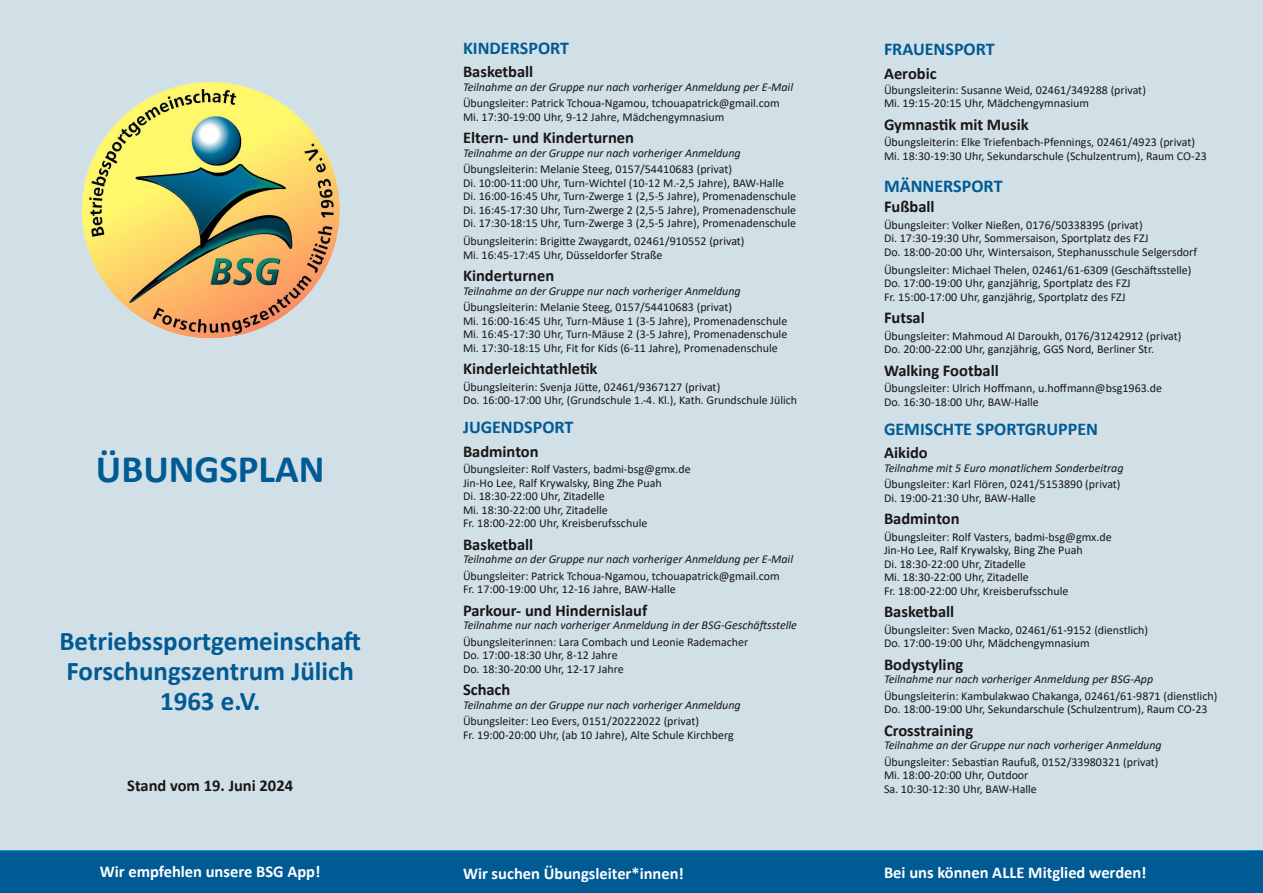
<style>
.page{position:relative;width:1263px;height:893px;background:#fff}
.page>*{position:absolute;margin:0;border:0;box-sizing:border-box;transform-origin:0 0}
.t1{font:700 39px "Calibri";color:#005a94}
.t2{font:700 27px/30px "Calibri";color:#005a94;text-align:center}
.t3{font:700 18px "Calibri";color:#005a94}
.t4{font:700 16.5px "Calibri";color:#181715}
.t5{font:700 16.5px "Calibri";color:#fff}
.t6{font:12px/13.5px "Calibri";color:#181715}
.t7{font:italic 12px "Calibri";color:#181715}
</style>
<div class="page">
<div style="left:0;top:0;width:1263px;height:851px;background:#d1dfe7"></div>
<div style="left:0;top:851px;width:1263px;height:42px;background:#005a94"></div>
<img style="left:75px;top:75px;width:269px;height:269px">
<h1 class="t1" style="left:96px;top:452px;width:230px">ÜBUNGSPLAN</h1>
<h2 class="t2" style="left:59px;top:629px;width:303px">Betriebssportgemeinschaft<br>Forschungszentrum Jülich<br>1963 e.V.</h2>
<h3 class="t4" style="left:127px;top:779px;width:167px">Stand vom 19. Juni 2024</h3>
<h3 class="t3" style="left:463px;top:40px;width:108px">KINDERSPORT</h3>
<h3 class="t4" style="left:463px;top:65px;width:72px">Basketball</h3>
<p class="t6" style="left:463px;top:97px;width:318px">Übungsleiter: Patrick Tchoua‐Ngamou, tchouapatrick@gmail.com<br>Mi. 17:30‐19:00 Uhr, 9‐12 Jahre, Mädchengymnasium</p>
<p class="t7" style="left:463px;top:82px;width:332px">Teilnahme an der Gruppe nur nach vorheriger Anmeldung per E‐Mail</p>
<h3 class="t4" style="left:463px;top:131px;width:172px">Eltern‐ und Kinderturnen</h3>
<p class="t7" style="left:463px;top:148px;width:279px">Teilnahme an der Gruppe nur nach vorheriger Anmeldung</p>
<p class="t6" style="left:463px;top:163px;width:335px">Übungsleiterin: Melanie Steeg, 0157/54410683 (privat)<br>Di. 10:00‐11:00 Uhr, Turn‐Wichtel (10‐12 M.‐2,5 Jahre), BAW‐Halle Di. 16:00‐16:45 Uhr, Turn‐Zwerge 1 (2,5‐5 Jahre), Promenadenschule Di. 16:45‐17:30 Uhr, Turn‐Zwerge 2 (2,5‐5 Jahre), Promenadenschule Di. 17:30‐18:15 Uhr, Turn‐Zwerge 3 (2,5‐5 Jahre), Promenadenschule</p>
<p class="t6" style="left:463px;top:235px;width:283px">Übungsleiterin: Brigitte Zwaygardt, 02461/910552 (privat)<br>Mi. 16:45‐17:45 Uhr, Düsseldorfer Straße</p>
<h3 class="t4" style="left:463px;top:269px;width:93px">Kinderturnen</h3>
<p class="t6" style="left:463px;top:301px;width:326px">Übungsleiterin: Melanie Steeg, 0157/54410683 (privat)<br>Mi. 16:00‐16:45 Uhr, Turn‐Mäuse 1 (3‐5 Jahre), Promenadenschule Mi. 16:45‐17:30 Uhr, Turn‐Mäuse 2 (3‐5 Jahre), Promenadenschule Mi. 17:30‐18:15 Uhr, Fit for Kids (6‐11 Jahre), Promenadenschule</p>
<p class="t7" style="left:463px;top:286px;width:279px">Teilnahme an der Gruppe nur nach vorheriger Anmeldung</p>
<h3 class="t4" style="left:463px;top:362px;width:136px">Kinderleichtathletik</h3>
<p class="t6" style="left:463px;top:381px;width:335px">Übungsleiterin: Svenja Jütte, 02461/9367127 (privat)<br>Do. 16:00‐17:00 Uhr, (Grundschule 1.‐4. Kl.), Kath. Grundschule Jülich</p>
<h3 class="t3" style="left:463px;top:420px;width:112px">JUGENDSPORT</h3>
<h3 class="t4" style="left:463px;top:444px;width:77px">Badminton</h3>
<p class="t6" style="left:463px;top:463px;width:229px">Übungsleiter: Rolf Vasters, badmi‐bsg@gmx.de Jin‐Ho Lee, Ralf Krywalsky, Bing Zhe Puah<br>Di. 18:30‐22:00 Uhr, Zitadelle<br>Mi. 18:30‐22:00 Uhr, Zitadelle<br>Fr. 18:00‐22:00 Uhr, Kreisberufsschule</p>
<h3 class="t4" style="left:463px;top:537px;width:72px">Basketball</h3>
<p class="t6" style="left:463px;top:570px;width:318px">Übungsleiter: Patrick Tchoua‐Ngamou, tchouapatrick@gmail.com<br>Fr. 17:00‐19:00 Uhr, 12‐16 Jahre, BAW‐Halle</p>
<p class="t7" style="left:463px;top:554px;width:332px">Teilnahme an der Gruppe nur nach vorheriger Anmeldung per E‐Mail</p>
<h3 class="t4" style="left:463px;top:603px;width:186px">Parkour‐ und Hindernislauf</h3>
<p class="t7" style="left:463px;top:620px;width:335px">Teilnahme nur nach vorheriger Anmeldung in der BSG‐Geschäftsstelle</p>
<p class="t6" style="left:463px;top:636px;width:287px">Übungsleiterinnen: Lara Combach und Leonie Rademacher<br>Do. 17:00‐18:30 Uhr, 8‐12 Jahre<br>Do. 18:30‐20:00 Uhr, 12‐17 Jahre</p>
<h3 class="t4" style="left:463px;top:683px;width:49px">Schach</h3>
<p class="t7" style="left:463px;top:700px;width:279px">Teilnahme an der Gruppe nur nach vorheriger Anmeldung</p>
<p class="t6" style="left:463px;top:715px;width:272px">Übungsleiter: Leo Evers, 0151/20222022 (privat)<br>Fr. 19:00‐20:00 Uhr, (ab 10 Jahre), Alte Schule Kirchberg</p>
<h3 class="t3" style="left:884px;top:42px;width:112px">FRAUENSPORT</h3>
<h3 class="t4" style="left:884px;top:66px;width:54px">Aerobic</h3>
<p class="t6" style="left:884px;top:84px;width:263px">Übungsleiterin: Susanne Weid, 02461/349288 (privat)<br>Mi. 19:15‐20:15 Uhr, Mädchengymnasium</p>
<h3 class="t4" style="left:884px;top:117px;width:146px">Gymnastik mit Musik</h3>
<p class="t6" style="left:884px;top:136px;width:324px">Übungsleiterin: Elke Triefenbach‐Pfennings, 02461/4923 (privat)<br>Mi. 18:30‐19:30 Uhr, Sekundarschule (Schulzentrum), Raum CO‐23</p>
<h3 class="t4" style="left:884px;top:200px;width:52px">Fußball</h3>
<p class="t6" style="left:884px;top:219px;width:315px">Übungsleiter: Volker Nießen, 0176/50338395 (privat)<br>Di. 17:30‐19:30 Uhr, Sommersaison, Sportplatz des FZJ<br>Do. 18:00‐20:00 Uhr, Wintersaison, Stephanusschule Selgersdorf</p>
<h3 class="t3" style="left:884px;top:178px;width:120px">MÄNNERSPORT</h3>
<p class="t6" style="left:884px;top:264px;width:309px">Übungsleiter: Michael Thelen, 02461/61‐6309 (Geschäftsstelle)<br>Do. 17:00‐19:00 Uhr, ganzjährig, Sportplatz des FZJ<br>Fr. 15:00‐17:00 Uhr, ganzjährig, Sportplatz des FZJ</p>
<h3 class="t4" style="left:884px;top:311px;width:42px">Futsal</h3>
<p class="t6" style="left:884px;top:330px;width:299px">Übungsleiter: Mahmoud Al Daroukh, 0176/31242912 (privat)<br>Do. 20:00‐22:00 Uhr, ganzjährig, GGS Nord, Berliner Str.</p>
<h3 class="t4" style="left:884px;top:363px;width:116px">Walking Football</h3>
<p class="t6" style="left:884px;top:382px;width:280px">Übungsleiter: Ulrich Hoffmann, u.hoffmann@bsg1963.de<br>Do. 16:30‐18:00 Uhr, BAW‐Halle</p>
<h3 class="t4" style="left:884px;top:446px;width:45px">Aikido</h3>
<p class="t6" style="left:884px;top:478px;width:238px">Übungsleiter: Karl Flören, 0241/5153890 (privat)<br>Di. 19:00‐21:30 Uhr, BAW‐Halle</p>
<h3 class="t3" style="left:884px;top:421px;width:216px">GEMISCHTE SPORTGRUPPEN</h3>
<p class="t7" style="left:884px;top:463px;width:241px">Teilnahme mit 5 Euro monatlichem Sonderbeitrag</p>
<h3 class="t4" style="left:884px;top:512px;width:77px">Badminton</h3>
<p class="t6" style="left:884px;top:531px;width:229px">Übungsleiter: Rolf Vasters, badmi‐bsg@gmx.de Jin‐Ho Lee, Ralf Krywalsky, Bing Zhe Puah<br>Di. 18:30‐22:00 Uhr, Zitadelle<br>Mi. 18:30‐22:00 Uhr, Zitadelle<br>Fr. 18:00‐22:00 Uhr, Kreisberufsschule</p>
<h3 class="t4" style="left:884px;top:605px;width:72px">Basketball</h3>
<p class="t6" style="left:884px;top:624px;width:266px">Übungsleiter: Sven Macko, 02461/61‐9152 (dienstlich)<br>Do. 17:00‐19:00 Uhr, Mädchengymnasium</p>
<h3 class="t4" style="left:884px;top:657px;width:81px">Bodystyling</h3>
<p class="t7" style="left:884px;top:674px;width:271px">Teilnahme nur nach vorheriger Anmeldung per BSG‐App</p>
<p class="t6" style="left:884px;top:690px;width:335px">Übungsleiterin: Kambulakwao Chakanga, 02461/61‐9871 (dienstlich)<br>Do. 18:00‐19:00 Uhr, Sekundarschule (Schulzentrum), Raum CO‐23</p>
<h3 class="t4" style="left:884px;top:723px;width:91px">Crosstraining</h3>
<p class="t7" style="left:884px;top:740px;width:279px">Teilnahme an der Gruppe nur nach vorheriger Anmeldung</p>
<p class="t6" style="left:884px;top:756px;width:276px">Übungsleiter: Sebastian Raufuß, 0152/33980321 (privat)<br>Mi. 18:00‐20:00 Uhr, Outdoor<br>Sa. 10:30‐12:30 Uhr, BAW‐Halle</p>
<h3 class="t5" style="left:100px;top:864px;width:222px">Wir empfehlen unsere BSG App!</h3>
<h3 class="t5" style="left:463px;top:866px;width:222px">Wir suchen Übungsleiter*innen!</h3>
<h3 class="t5" style="left:884px;top:866px;width:264px">Bei uns können ALLE Mitglied werden!</h3>
</div>
